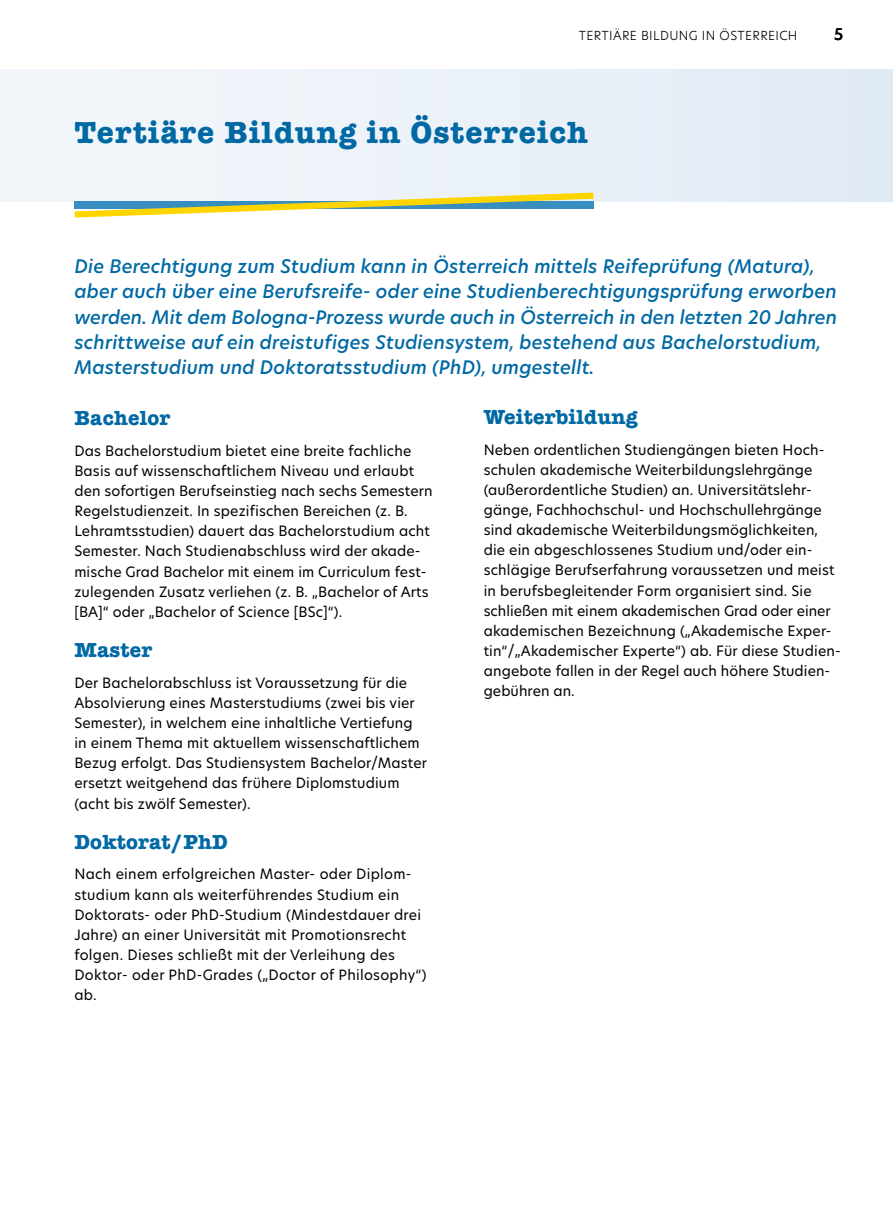
<style>
.page{position:relative;width:893px;height:1216px;background:#fff}
.page>*{position:absolute;margin:0;border:0;box-sizing:border-box;transform-origin:0 0}
.t1{font:700 31.5px "American Typewriter";letter-spacing:.035em;color:#0069a4}
.t2{font:700 21px "American Typewriter";letter-spacing:.01em;color:#0069a4}
.t3{font:italic 500 18.38px/25.4px "Hero New";letter-spacing:.01em;color:#0069a4}
.t4{font:500 15.75px "Hero New";color:#000}
.t5{font:14px/20.1px "Hero New";letter-spacing:.01em;color:#000}
.t6{font:300 12.25px "Hero New";letter-spacing:.03em;color:#000}
</style>
<div class="page">
<div style="left:0;top:69px;width:893px;height:132px;background:#ecf2f9"></div>
<svg style="left:75px;top:192px;width:519px;height:25px"></svg>
<p class="t6" style="left:579px;top:27px;width:220px">TERTIÄRE BILDUNG IN ÖSTERREICH</p>
<h1 class="t1" style="left:74px;top:105px;width:515px">Tertiäre Bildung in Österreich</h1>
<p class="t4" style="left:834px;top:23px;width:11px">5</p>
<p class="t3" style="left:74px;top:253px;width:764px">Die Berechtigung zum Studium kann in Österreich mittels Reifeprüfung (Matura), aber auch über eine Berufsreife- oder eine Studienberechtigungsprüfung erworben werden. Mit dem Bologna-Prozess wurde auch in Österreich in den letzten 20 Jahren schrittweise auf ein dreistufiges Studiensystem, bestehend aus Bachelorstudium, Masterstudium und Doktoratsstudium (PhD), umgestellt.</p>
<h2 class="t2" style="left:484px;top:399px;width:155px">Weiterbildung</h2>
<p class="t5" style="left:484px;top:439px;width:359px">Neben ordentlichen Studiengängen bieten Hoch&shy;schulen akademische Weiterbildungslehrgänge (außerordentliche Studien) an. Universitätslehr&shy;gänge, Fachhochschul- und Hochschullehrgänge sind akademische Weiterbildungsmöglichkeiten, die ein abgeschlossenes Studium und/oder ein&shy;schlägige Berufserfahrung voraussetzen und meist in berufsbegleitender Form organisiert sind. Sie schließen mit einem akademischen Grad oder einer akademischen Bezeichnung („Akademische Exper&shy;tin“/„Akademischer Experte“) ab. Für diese Studien&shy;angebote fallen in der Regel auch höhere Studien&shy;gebühren an.</p>
<h2 class="t2" style="left:74px;top:400px;width:97px">Bachelor</h2>
<p class="t5" style="left:74px;top:440px;width:360px">Das Bachelorstudium bietet eine breite fachliche Basis auf wissenschaftlichem Niveau und erlaubt den sofortigen Berufseinstieg nach sechs Semestern Regelstudienzeit. In spezifischen Bereichen (z. B.<br>Lehramtsstudien) dauert das Bachelorstudium acht Semester. Nach Studienabschluss wird der akade&shy;mische Grad Bachelor mit einem im Curriculum fest&shy;zulegenden Zusatz verliehen (z. B. „Bachelor of Arts [BA]“ oder „Bachelor of Science [BSc]“).</p>
<h2 class="t2" style="left:74px;top:632px;width:79px">Master</h2>
<p class="t5" style="left:74px;top:672px;width:354px">Der Bachelorabschluss ist Voraussetzung für die Absolvierung eines Masterstudiums (zwei bis vier Semester), in welchem eine inhaltliche Vertiefung in einem Thema mit aktuellem wissenschaftlichem Bezug erfolgt. Das Studiensystem Bachelor/Master ersetzt weitgehend das frühere Diplomstudium (acht bis zwölf Semester).</p>
<h2 class="t2" style="left:74px;top:823px;width:155px">Doktorat/PhD</h2>
<p class="t5" style="left:74px;top:864px;width:354px">Nach einem erfolgreichen Master- oder Diplom&shy;studium kann als weiterführendes Studium ein Doktorats- oder PhD-Studium (Mindestdauer drei Jahre) an einer Universität mit Promotionsrecht folgen. Dieses schließt mit der Verleihung des Doktor- oder PhD-Grades („Doctor of Philosophy“) ab.</p>
</div>
